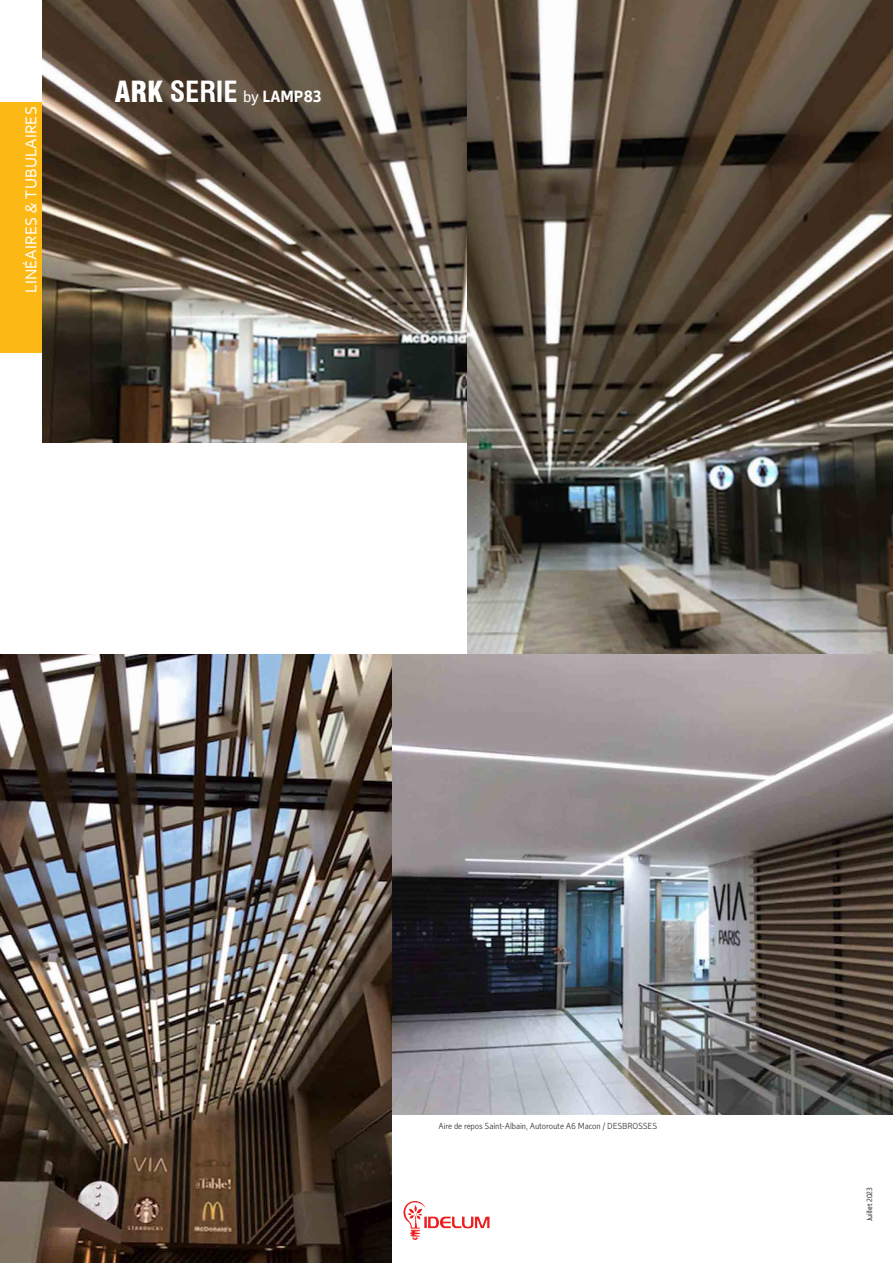
<style>
.page{position:relative;width:893px;height:1263px;background:#fff}
.page>*{position:absolute;margin:0;border:0;box-sizing:border-box;transform-origin:0 0}
.t1{font:700 condensed 28.5px "Swiss 721 BT";color:#fff}
.t2{font:16.5px "Corbel";color:#fff}
.t3{font:300 9px "Secca";letter-spacing:-.01em;color:#231f20;scale:.95 1}
.t4{font:7.5px "Ebrima";letter-spacing:-.01em;color:#231f20;scale:.95 1}
.s1{font-style:italic}
.s2{font-weight:900}
.s3{font-family:"Secca";font-weight:400;font-stretch:normal;font-size:16.5px}
.s4{font-family:"Secca";font-stretch:normal;font-size:16.5px}
.s5{font-family:"Secca";font-stretch:normal;font-size:17.25px}
</style>
<div class="page">
<img style="left:403px;top:1201px;width:11px;height:27px">
<div style="left:0;top:102px;width:43px;height:251px;background:#fcb814"></div>
<img style="left:43px;top:0;width:425px;height:442px">
<img style="left:468px;top:0;width:425px;height:655px">
<img style="left:391px;top:655px;width:502px;height:459px">
<img style="left:0;top:655px;width:391px;height:608px">
<h2 class="t2" style="left:21px;top:293px;width:188px;rotate:-90deg">LINÉAIRES <span class="s1">&amp;</span> TUBULAIRES</h2>
<h1 class="t1" style="left:115px;top:75px;width:208px"><span class="s2">ARK</span> SERIE <span class="s3">by</span> <span class="s4">LAMP</span><span class="s5">83</span></h1>
<p class="t3" style="left:438px;top:1121px;width:232px">Aire de repos Saint-Albain, Autoroute A6 Macon / DESBROSSES</p>
<p class="t4" style="left:864px;top:1221px;width:38px;rotate:-90deg">Juillet 2023</p>
</div>
